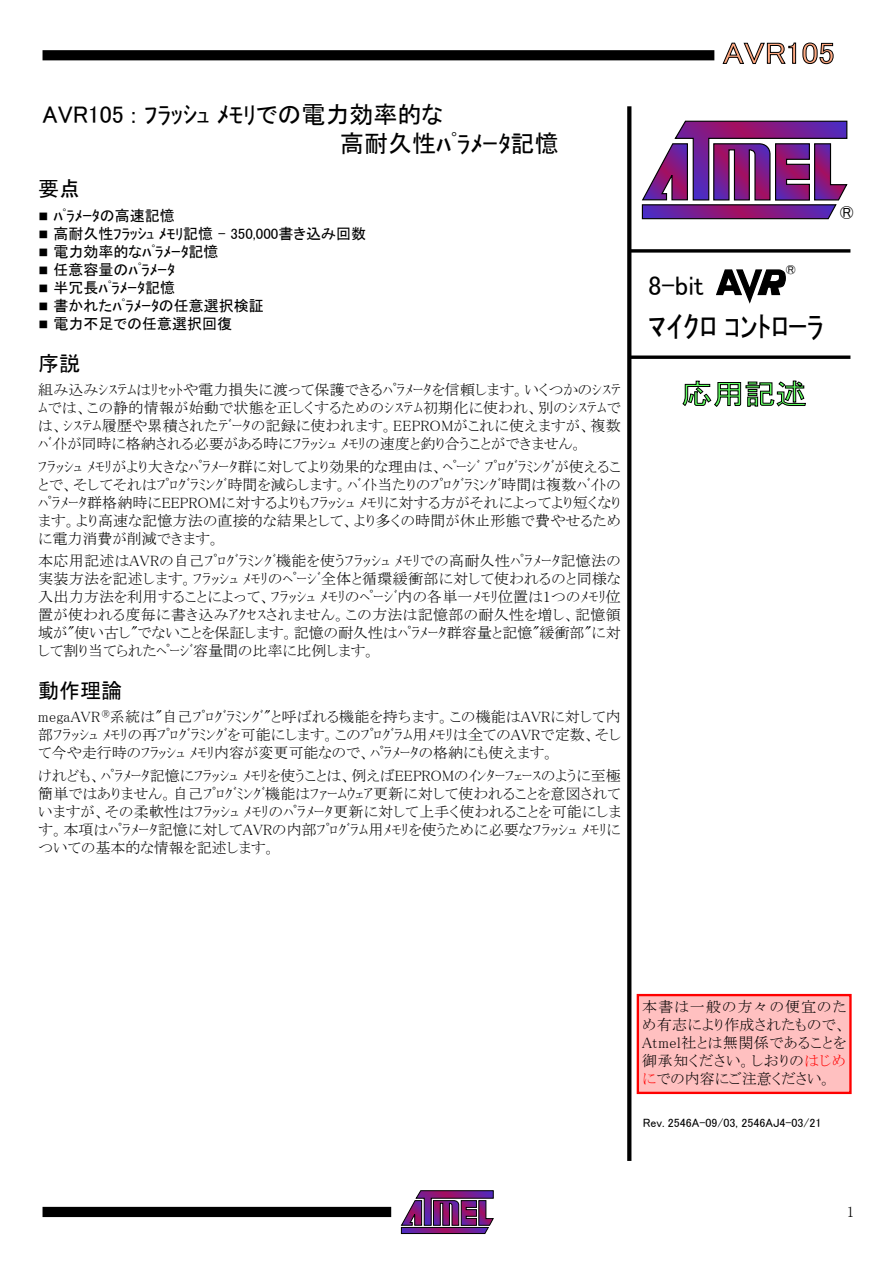
<style>
.page{position:relative;width:893px;height:1263px;background:#fff}
.page>*{position:absolute;margin:0;border:0;box-sizing:border-box;transform-origin:0 0}
.t1{font:30px "MS P Gothic";color:#000}
.t2{font:30px "MS P Gothic";color:#ffa880;scale:1.1 1}
.t3{font:28.5px "MS P Gothic";color:#60ff60;scale:1.1 1}
.t4{font:27px "MS P Gothic";color:#000}
.t5{font:24px/28.8px "MS P Gothic";color:#000}
.t6{font:21px "MS P Gothic";color:#000}
.t7{font:15px/18px "MS P Mincho";color:#000;text-align:justify}
.t8{font:15px "MS P Gothic";color:#000}
.t9{font:12px "MS P Gothic";color:#000}
.s1{font-size:10.5px}
.s2{color:#f00}
</style>
<div class="page">
<svg style="left:641px;top:120px;width:207px;height:100px"></svg>
<svg style="left:716px;top:269px;width:70px;height:35px"></svg>
<svg style="left:631px;top:355px;width:219px;height:4px"></svg>
<svg style="left:631px;top:249px;width:219px;height:4px"></svg>
<svg style="left:627px;top:106px;width:4px;height:1055px;background:#0e0e0e"></svg>
<svg style="left:682px;top:381px;width:124px;height:26px"></svg>
<svg style="left:401px;top:1190px;width:93px;height:44px"></svg>
<div style="left:43px;top:1207px;width:348px;height:10px;background:#000"></div>
<div style="left:43px;top:50px;width:671px;height:10px;background:#000"></div>
<svg style="left:723px;top:43px;width:73px;height:21px"></svg>
<svg style="left:802px;top:43px;width:31px;height:21px"></svg>
<div style="left:638px;top:995px;width:212px;height:98px;background:#ffc0c0"></div>
<div style="left:637px;top:994px;width:215px;height:100px;border:2px solid #f00"></div>
<h3 class="t5" style="left:340px;top:100px;width:220px;text-indent:-298px">AVR105 : ﾌﾗｯｼｭ ﾒﾓﾘでの電力効率的な<br>高耐久性ﾊﾟﾗﾒｰﾀ記憶</h3>
<h3 class="t6" style="left:38px;top:178px;width:43px">要点</h3>
<p class="t8" style="left:38px;top:208px;width:138px"><span class="s1">■</span> ﾊﾟﾗﾒｰﾀの高速記憶</p>
<p class="t8" style="left:38px;top:226px;width:329px"><span class="s1">■</span> 高耐久性ﾌﾗｯｼｭ ﾒﾓﾘ記憶 - 350,000書き込み回数</p>
<p class="t8" style="left:38px;top:244px;width:182px"><span class="s1">■</span> 電力効率的なﾊﾟﾗﾒｰﾀ記憶</p>
<p class="t8" style="left:38px;top:262px;width:138px"><span class="s1">■</span> 任意容量のﾊﾟﾗﾒｰﾀ</p>
<p class="t8" style="left:38px;top:280px;width:138px"><span class="s1">■</span> 半冗長ﾊﾟﾗﾒｰﾀ記憶</p>
<p class="t8" style="left:38px;top:298px;width:227px"><span class="s1">■</span> 書かれたﾊﾟﾗﾒｰﾀの任意選択検証</p>
<p class="t8" style="left:38px;top:316px;width:195px"><span class="s1">■</span> 電力不足での任意選択回復</p>
<h3 class="t6" style="left:38px;top:353px;width:43px">序説</h3>
<p class="t7" style="left:38px;top:381px;width:584px">組み込みｼｽﾃﾑはﾘｾｯﾄや電力損失に渡って保護できるﾊﾟﾗﾒｰﾀを信頼します。いくつかのｼｽﾃﾑでは、この静的情報が始動で状態を正しくするためのｼｽﾃﾑ初期化に使われ、別のｼｽﾃﾑでは、ｼｽﾃﾑ履歴や累積されたﾃﾞｰﾀの記録に使われます。EEPROMがこれに使えますが、複数ﾊﾞｲﾄが同時に格納される必要がある時にﾌﾗｯｼｭ ﾒﾓﾘの速度と釣り合うことができません。</p>
<p class="t7" style="left:38px;top:457px;width:584px">ﾌﾗｯｼｭ ﾒﾓﾘがより大きなﾊﾟﾗﾒｰﾀ群に対してより効果的な理由は、ﾍﾟｰｼﾞ ﾌﾟﾛｸﾞﾗﾐﾝｸﾞが使えることで、そしてそれはﾌﾟﾛｸﾞﾗﾐﾝｸﾞ時間を減らします。ﾊﾞｲﾄ当たりのﾌﾟﾛｸﾞﾗﾐﾝｸﾞ時間は複数ﾊﾞｲﾄのﾊﾟﾗﾒｰﾀ群格納時にEEPROMに対するよりもﾌﾗｯｼｭ ﾒﾓﾘに対する方がそれによってより短くなります。より高速な記憶方法の直接的な結果として、より多くの時間が休止形態で費やせるために電力消費が削減できます。</p>
<p class="t7" style="left:38px;top:552px;width:584px">本応用記述はAVRの自己ﾌﾟﾛｸﾞﾗﾐﾝｸﾞ機能を使うﾌﾗｯｼｭ ﾒﾓﾘでの高耐久性ﾊﾟﾗﾒｰﾀ記憶法の実装方法を記述します。ﾌﾗｯｼｭ ﾒﾓﾘのﾍﾟｰｼﾞ全体と循環緩衝部に対して使われるのと同様な入出力方法を利用することによって、ﾌﾗｯｼｭ ﾒﾓﾘのﾍﾟｰｼﾞ内の各単一ﾒﾓﾘ位置は1つのﾒﾓﾘ位置が使われる度毎に書き込みｱｸｾｽされません。この方法は記憶部の耐久性を増し、記憶領域が"使い古し"でないことを保証します。記憶の耐久性はﾊﾟﾗﾒｰﾀ群容量と記憶"緩衝部"に対して割り当てられたﾍﾟｰｼﾞ容量間の比率に比例します。</p>
<h3 class="t6" style="left:38px;top:680px;width:86px">動作理論</h3>
<p class="t7" style="left:38px;top:708px;width:584px">megaAVR<sup>®</sup>系統は"自己ﾌﾟﾛｸﾞﾗﾐﾝｸﾞ"と呼ばれる機能を持ちます。この機能はAVRに対して内部ﾌﾗｯｼｭ ﾒﾓﾘの再ﾌﾟﾛｸﾞﾗﾐﾝｸﾞを可能にします。このﾌﾟﾛｸﾞﾗﾑ用ﾒﾓﾘは全てのAVRで定数、そして今や走行時のﾌﾗｯｼｭ ﾒﾓﾘ内容が変更可能なので、ﾊﾟﾗﾒｰﾀの格納にも使えます。</p>
<p class="t7" style="left:38px;top:766px;width:584px">けれども、ﾊﾟﾗﾒｰﾀ記憶にﾌﾗｯｼｭ ﾒﾓﾘを使うことは、例えばEEPROMのｲﾝﾀｰﾌｪｰｽのように至極簡単ではありません。自己ﾌﾟﾛｸﾞﾐﾝｸﾞ機能はﾌｧｰﾑｳｪｱ更新に対して使われることを意図されていますが、その柔軟性はﾌﾗｯｼｭ ﾒﾓﾘのﾊﾟﾗﾒｰﾀ更新に対して上手く使われることを可能にします。本項はﾊﾟﾗﾒｰﾀ記憶に対してAVRの内部ﾌﾟﾛｸﾞﾗﾑ用ﾒﾓﾘを使うために必要なﾌﾗｯｼｭ ﾒﾓﾘについての基本的な情報を記述します。</p>
<h1 class="t2" style="left:723px;top:38px;width:103px">AVR105</h1>
<h3 class="t6" style="left:840px;top:202px;width:16px">®</h3>
<p class="t8" style="left:786px;top:262px;width:12px">®</p>
<h3 class="t4" style="left:648px;top:271px;width:57px">8-bit</h3>
<h1 class="t1" style="left:648px;top:311px;width:177px">ﾏｲｸﾛ ｺﾝﾄﾛｰﾗ</h1>
<h2 class="t3" style="left:681px;top:379px;width:116px">応用記述</h2>
<p class="t7" style="left:642px;top:998px;width:206px">本書は一般の方々の便宜のため有志により作成されたもので、Atmel社とは無関係であることを御承知ください。しおりの<span class="s2">はじめに</span>での内容にご注意ください。</p>
<p class="t9" style="left:643px;top:1116px;width:180px">Rev. 2546A-09/03, 2546AJ4-03/21</p>
<p class="t7" style="left:847px;top:1202px;width:9px">1</p>
</div>
